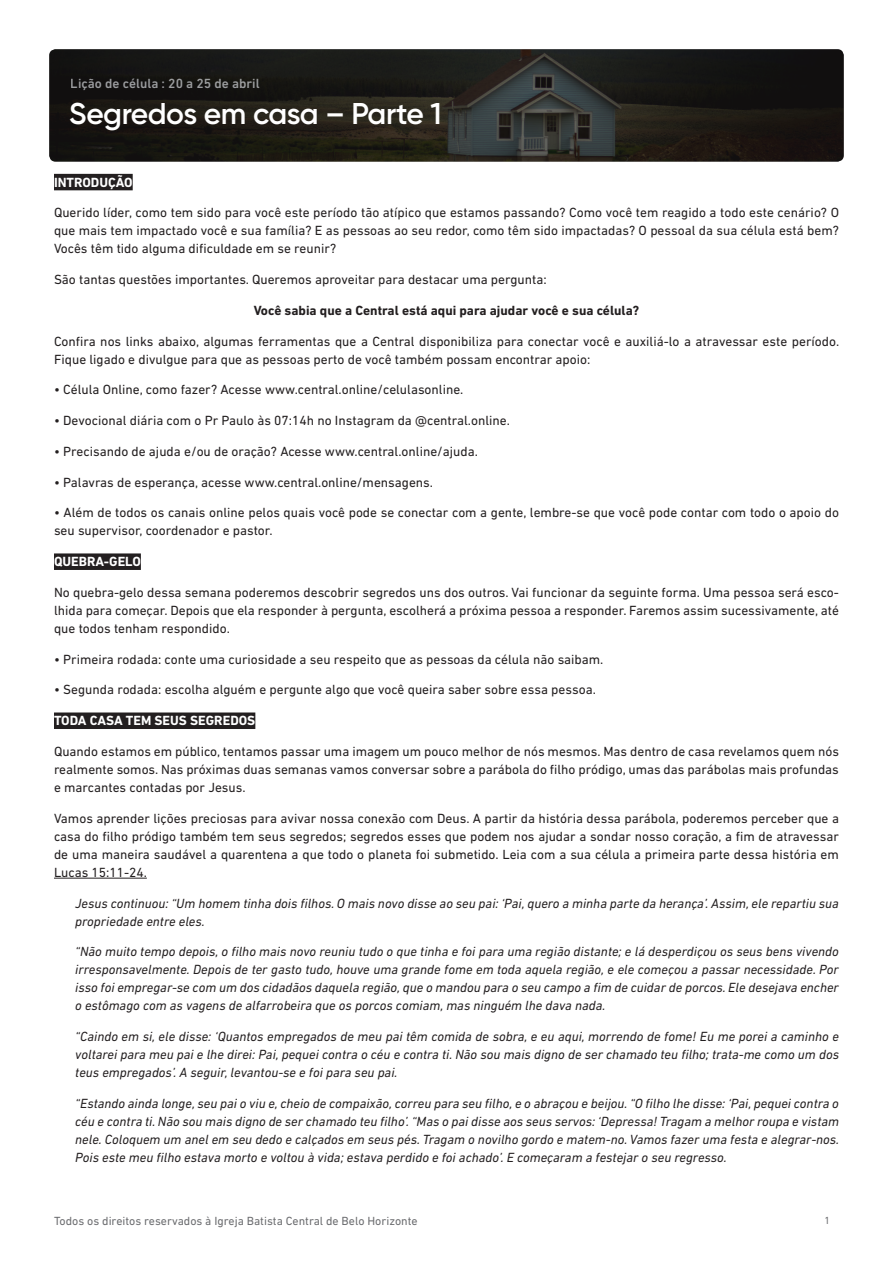
<style>
.page{position:relative;width:893px;height:1263px;background:#fff}
.page>*{position:absolute;margin:0;border:0;box-sizing:border-box;transform-origin:0 0}
.Texto_corrido{font:600 30px "Gilroy";letter-spacing:-.02em;color:#fff}
.t1{font:13.5px/18px "DIN Next LT Pro";color:#231f20;text-align:justify}
.t2{font:italic 13.5px/18px "DIN Next LT Pro";color:#231f20;text-align:justify}
.t3{font:700 13.5px "DIN Next LT Pro";color:#231f20}
.t4{font:700 13.5px "DIN Next LT Pro";color:#fff}
.t5{font:500 13.5px "DIN Next LT Pro";color:#939598}
.t6{font:12px "DIN Next LT Pro";color:#6c6d70}
.Corpo_Básico{font:10.5px "DIN Next LT Pro";color:#6c6d70}
</style>
<div class="page">
<div style="left:54px;top:174px;width:79px;height:16px;background:#231f20"></div>
<div style="left:54px;top:553px;width:87px;height:17px;background:#231f20"></div>
<div style="left:54px;top:712px;width:201px;height:17px;background:#231f20"></div>
<hr style="left:54px;top:878px;width:93px;height:1px;background:#231f20">
<img style="left:49px;top:49px;width:795px;height:113px">
<p class="t5" style="left:71px;top:76px;width:190px">Lição de célula : 20 a 25 de abril</p>
<p class="Texto_corrido" style="left:69px;top:95px;width:374px">Segredos em casa – Parte 1</p>
<p class="t4" style="left:54px;top:174px;width:80px">INTRODUÇÃO</p>
<p class="t1" style="left:54px;top:204px;width:787px">Querido líder, como tem sido para você este período tão atípico que estamos passando? Como você tem reagido a todo este cenário? O que mais tem impactado você e sua família? E as pessoas ao seu redor, como têm sido impactadas? O pessoal da sua célula está bem?<br>Vocês têm tido alguma dificuldade em se reunir?</p>
<p class="t1" style="left:54px;top:270px;width:494px">São tantas questões importantes. Queremos aproveitar para destacar uma pergunta:</p>
<p class="t3" style="left:254px;top:302px;width:387px">Você sabia que a Central está aqui para ajudar você e sua célula?</p>
<p class="t1" style="left:54px;top:332px;width:787px">Confira nos links abaixo, algumas ferramentas que a Central disponibiliza para conectar você e auxiliá-lo a atravessar este período.<br>Fique ligado e divulgue para que as pessoas perto de você também possam encontrar apoio:</p>
<p class="t1" style="left:54px;top:381px;width:411px">• Célula Online, como fazer? Acesse www.central.online/celulasonline.</p>
<p class="t1" style="left:54px;top:411px;width:457px">• Devocional diária com o Pr Paulo às 07:14h no Instagram da @central.online.</p>
<p class="t1" style="left:54px;top:442px;width:425px">• Precisando de ajuda e/ou de oração? Acesse www.central.online/ajuda.</p>
<p class="t1" style="left:54px;top:473px;width:381px">• Palavras de esperança, acesse www.central.online/mensagens.</p>
<p class="t1" style="left:54px;top:504px;width:786px">• Além de todos os canais online pelos quais você pode se conectar com a gente, lembre-se que você pode contar com todo o apoio do seu supervisor, coordenador e pastor.</p>
<p class="t4" style="left:54px;top:554px;width:88px">QUEBRA-GELO</p>
<p class="t1" style="left:54px;top:583px;width:787px">No quebra-gelo dessa semana poderemos descobrir segredos uns dos outros. Vai funcionar da seguinte forma. Uma pessoa será esco&shy;lhida para começar. Depois que ela responder à pergunta, escolherá a próxima pessoa a responder. Faremos assim sucessivamente, até que todos tenham respondido.</p>
<p class="t1" style="left:54px;top:650px;width:551px">• Primeira rodada: conte uma curiosidade a seu respeito que as pessoas da célula não saibam.</p>
<p class="t1" style="left:54px;top:681px;width:543px">• Segunda rodada: escolha alguém e pergunte algo que você queira saber sobre essa pessoa.</p>
<p class="t4" style="left:54px;top:713px;width:203px">TODA CASA TEM SEUS SEGREDOS</p>
<p class="t1" style="left:54px;top:742px;width:786px">Quando estamos em público, tentamos passar uma imagem um pouco melhor de nós mesmos. Mas dentro de casa revelamos quem nós realmente somos. Nas próximas duas semanas vamos conversar sobre a parábola do filho pródigo, umas das parábolas mais profundas e marcantes contadas por Jesus.</p>
<p class="t1" style="left:54px;top:809px;width:786px">Vamos aprender lições preciosas para avivar nossa conexão com Deus. A partir da história dessa parábola, poderemos perceber que a casa do filho pródigo também tem seus segredos; segredos esses que podem nos ajudar a sondar nosso coração, a fim de atravessar de uma maneira saudável a quarentena a que todo o planeta foi submetido. Leia com a sua célula a primeira parte dessa história em Lucas 15:11-24.</p>
<p class="t2" style="left:75px;top:894px;width:765px">Jesus continuou: “Um homem tinha dois filhos. O mais novo disse ao seu pai: ‘Pai, quero a minha parte da herança’. Assim, ele repartiu sua propriedade entre eles.</p>
<p class="t2" style="left:75px;top:942px;width:765px">“Não muito tempo depois, o filho mais novo reuniu tudo o que tinha e foi para uma região distante; e lá desperdiçou os seus bens vivendo irresponsavelmente. Depois de ter gasto tudo, houve uma grande fome em toda aquela região, e ele começou a passar necessidade. Por isso foi empregar-se com um dos cidadãos daquela região, que o mandou para o seu campo a fim de cuidar de porcos. Ele desejava encher o estômago com as vagens de alfarrobeira que os porcos comiam, mas ninguém lhe dava nada.</p>
<p class="t2" style="left:75px;top:1027px;width:765px">“Caindo em si, ele disse: ‘Quantos empregados de meu pai têm comida de sobra, e eu aqui, morrendo de fome! Eu me porei a caminho e voltarei para meu pai e lhe direi: Pai, pequei contra o céu e contra ti. Não sou mais digno de ser chamado teu filho; trata-me como um dos teus empregados’. A seguir, levantou-se e foi para seu pai.</p>
<p class="t2" style="left:75px;top:1094px;width:766px">“Estando ainda longe, seu pai o viu e, cheio de compaixão, correu para seu filho, e o abraçou e beijou. “O filho lhe disse: ‘Pai, pequei contra o céu e contra ti. Não sou mais digno de ser chamado teu filho’. “Mas o pai disse aos seus servos: ‘Depressa! Tragam a melhor roupa e vistam nele. Coloquem um anel em seu dedo e calçados em seus pés. Tragam o novilho gordo e matem-no. Vamos fazer uma festa e alegrar-nos.<br>Pois este meu filho estava morto e voltou à vida; estava perdido e foi achado’. E começaram a festejar o seu regresso.</p>
<p class="t6" style="left:54px;top:1213px;width:365px">Todos os direitos reservados à Igreja Batista Central de Belo Horizonte</p>
<p class="Corpo_Básico" style="left:824px;top:1214px;width:7px">1</p>
</div>
